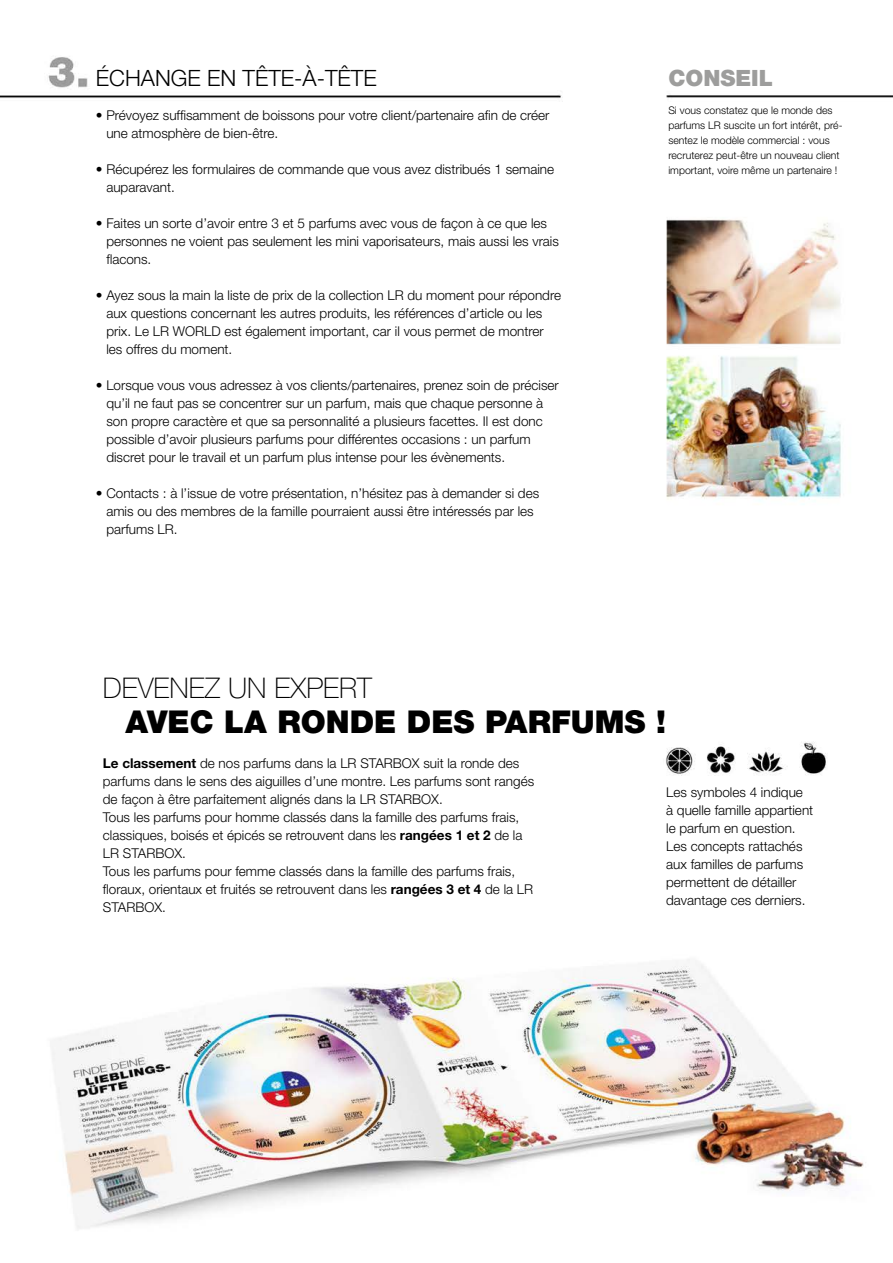
<style>
.page{position:relative;width:893px;height:1263px;background:#fff}
.page>*{position:absolute;margin:0;border:0;box-sizing:border-box;transform-origin:0 0}
.t1{font:900 31.5px "Helvetica Neue LT Pro";color:#000}
.t2{font:100 28.5px "Helvetica Neue LT Pro";color:#000}
.t3{font:300 22.5px "Helvetica Neue LT Pro";color:#000}
.t4{font:900 22.5px "Helvetica Neue LT Pro";color:#9d9d9c}
.t5{font:300 13.5px/18px "Helvetica Neue LT Pro";color:#000}
.t6{font:300 10.5px/15px "Helvetica Neue LT Pro";color:#000}
.s1{font-weight:700}
</style>
<div class="page">
<img style="left:0;top:57px;width:893px;height:1172px">
<h3 class="t3" style="left:96px;top:65px;width:282px">ÉCHANGE EN TÊTE-À-TÊTE</h3>
<h3 class="t4" style="left:668px;top:65px;width:106px">CONSEIL</h3>
<p class="t5" style="left:106px;top:106px;width:445px;text-indent:-11px">• Prévoyez suffisamment de boissons pour votre client/partenaire afin de créer une atmosphère de bien-être.</p>
<p class="t5" style="left:106px;top:160px;width:449px;text-indent:-11px">• Récupérez les formulaires de commande que vous avez distribués 1 semaine auparavant.</p>
<p class="t5" style="left:106px;top:214px;width:454px;text-indent:-11px">• Faites un sorte d’avoir entre 3 et 5 parfums avec vous de façon à ce que les personnes ne voient pas seulement les mini vaporisateurs, mais aussi les vrais flacons.</p>
<p class="t5" style="left:106px;top:286px;width:456px;text-indent:-11px">• Ayez sous la main la liste de prix de la collection LR du moment pour répondre aux questions concernant les autres produits, les références d’article ou les prix. Le LR WORLD est également important, car il vous permet de montrer les offres du moment.</p>
<p class="t5" style="left:106px;top:376px;width:454px;text-indent:-11px">• Lorsque vous vous adressez à vos clients/partenaires, prenez soin de préciser qu’il ne faut pas se concentrer sur un parfum, mais que chaque personne à son propre caractère et que sa personnalité a plusieurs facettes. Il est donc possible d’avoir plusieurs parfums pour différentes occasions : un parfum discret pour le travail et un parfum plus intense pour les évènements.</p>
<p class="t5" style="left:106px;top:484px;width:434px;text-indent:-11px">• Contacts : à l’issue de votre présentation, n’hésitez pas à demander si des amis ou des membres de la famille pourraient aussi être intéressés par les parfums LR.</p>
<h2 class="t2" style="left:103px;top:671px;width:271px">DEVENEZ UN EXPERT</h2>
<p class="t6" style="left:668px;top:102px;width:176px">Si vous constatez que le monde des parfums LR suscite un fort intérêt, pré&shy;sentez le modèle commercial : vous recruterez peut-être un nouveau client important, voire même un partenaire !</p>
<h1 class="t1" style="left:125px;top:703px;width:542px">AVEC LA RONDE DES PARFUMS !</h1>
<p class="t5" style="left:103px;top:754px;width:433px"><span class="s1">Le classement</span> de nos parfums dans la LR STARBOX suit la ronde des parfums dans le sens des aiguilles d’une montre. Les parfums sont rangés de façon à être parfaitement alignés dans la LR STARBOX.<br>Tous les parfums pour homme classés dans la famille des parfums frais, classiques, boisés et épicés se retrouvent dans les <span class="s1">rangées 1 et 2</span> de la LR STARBOX.<br>Tous les parfums pour femme classés dans la famille des parfums frais, floraux, orientaux et fruités se retrouvent dans les <span class="s1">rangées 3 et 4</span> de la LR STARBOX.</p>
<p class="t5" style="left:666px;top:783px;width:149px">Les symboles 4 indique à quelle famille appartient le parfum en question.<br>Les concepts rattachés aux familles de parfums permettent de détailler davantage ces derniers.</p>
</div>
